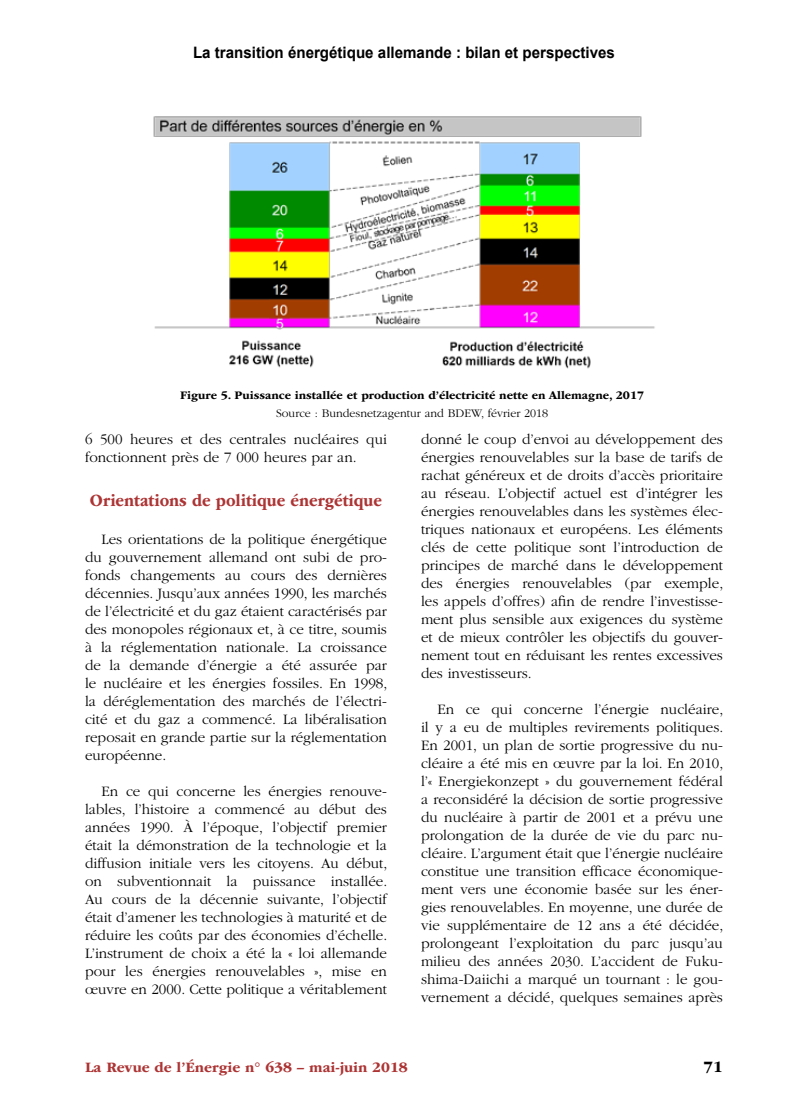
<style>
.page{position:relative;width:808px;height:1106px;background:#fff}
.page>*{position:absolute;margin:0;border:0;box-sizing:border-box;transform-origin:0 0}
.t1{font:700 18px "ITC Garamond Std";color:#ad3434;scale:.9 1}
.t2{font:700 16.5px "ITC Garamond Std";color:#000}
.t3{font:700 15.75px "Arial";color:#000;scale:.96 1}
.t4{font:300 15px/18px "ITC Garamond Std";color:#000;text-align:justify}
.t5{font:700 15px "ITC Garamond Std";color:#ad3434}
.t6{font:700 12px "ITC Garamond Std";color:#000}
.t7{font:300 12px "ITC Garamond Std";color:#000}
</style>
<div class="page">
<img style="left:153px;top:116px;width:502px;height:253px">
<p class="t3" style="left:193px;top:41px;width:441px">La transition énergétique allemande : bilan et perspectives</p>
<p class="t6" style="left:180px;top:388px;width:466px">Figure 5. Puissance installée et production d’électricité nette en Allemagne, 2017</p>
<p class="t7" style="left:276px;top:407px;width:274px">Source : Bundesnetzagentur and BDEW, février 2018</p>
<p class="t4" style="left:85px;top:430px;width:303px">6 500 heures et des centrales nucléaires qui fonctionnent près de 7 000 heures par an.</p>
<p class="t1" style="left:90px;top:490px;width:326px">Orientations de politique énergétique</p>
<p class="t4" style="left:85px;top:530px;width:304px;text-indent:16px">Les orientations de la politique énergétique du gouvernement allemand ont subi de pro&shy;fonds changements au cours des dernières décennies. Jusqu’aux années 1990, les marchés de l’électricité et du gaz étaient caractérisés par des monopoles régionaux et, à ce titre, soumis à la réglementation nationale. La croissance de la demande d’énergie a été assurée par le nucléaire et les énergies fossiles. En 1998, la déréglementation des marchés de l’électri&shy;cité et du gaz a commencé. La libéralisation reposait en grande partie sur la réglementation européenne.</p>
<p class="t4" style="left:85px;top:782px;width:304px;text-indent:17px">En ce qui concerne les énergies renouve&shy;lables, l’histoire a commencé au début des années 1990. À l’époque, l’objectif premier était la démonstration de la technologie et la diffusion initiale vers les citoyens. Au début, on subventionnait la puissance installée.<br>Au cours de la décennie suivante, l’objectif était d’amener les technologies à maturité et de réduire les coûts par des économies d’échelle.<br>L’instrument de choix a été la « loi allemande pour les énergies renouvelables », mise en œuvre en 2000. Cette politique a véritablement</p>
<p class="t4" style="left:421px;top:430px;width:304px">donné le coup d’envoi au développement des énergies renouvelables sur la base de tarifs de rachat généreux et de droits d’accès prioritaire au réseau. L’objectif actuel est d’intégrer les énergies renouvelables dans les systèmes élec&shy;triques nationaux et européens. Les éléments clés de cette politique sont l’introduction de principes de marché dans le développement des énergies renouvelables (par exemple, les appels d’offres) afin de rendre l’investisse&shy;ment plus sensible aux exigences du système et de mieux contrôler les objectifs du gouver&shy;nement tout en réduisant les rentes excessives des investisseurs.</p>
<p class="t4" style="left:421px;top:700px;width:304px;text-indent:16px">En ce qui concerne l’énergie nucléaire, il y a eu de multiples revirements politiques.<br>En 2001, un plan de sortie progressive du nu&shy;cléaire a été mis en œuvre par la loi. En 2010, l’« Energiekonzept » du gouvernement fédéral a reconsidéré la décision de sortie progressive du nucléaire à partir de 2001 et a prévu une prolongation de la durée de vie du parc nu&shy;cléaire. L’argument était que l’énergie nucléaire constitue une transition efficace économique&shy;ment vers une économie basée sur les éner&shy;gies renouvelables. En moyenne, une durée de vie supplémentaire de 12 ans a été décidée, prolongeant l’exploitation du parc jusqu’au milieu des années 2030. L’accident de Fuku&shy;shima-Daiichi a marqué un tournant : le gou&shy;vernement a décidé, quelques semaines après</p>
<p class="t5" style="left:85px;top:1058px;width:324px">La Revue de l’Énergie n° 638 – mai-juin 2018</p>
<p class="t2" style="left:703px;top:1057px;width:21px">71</p>
</div>
